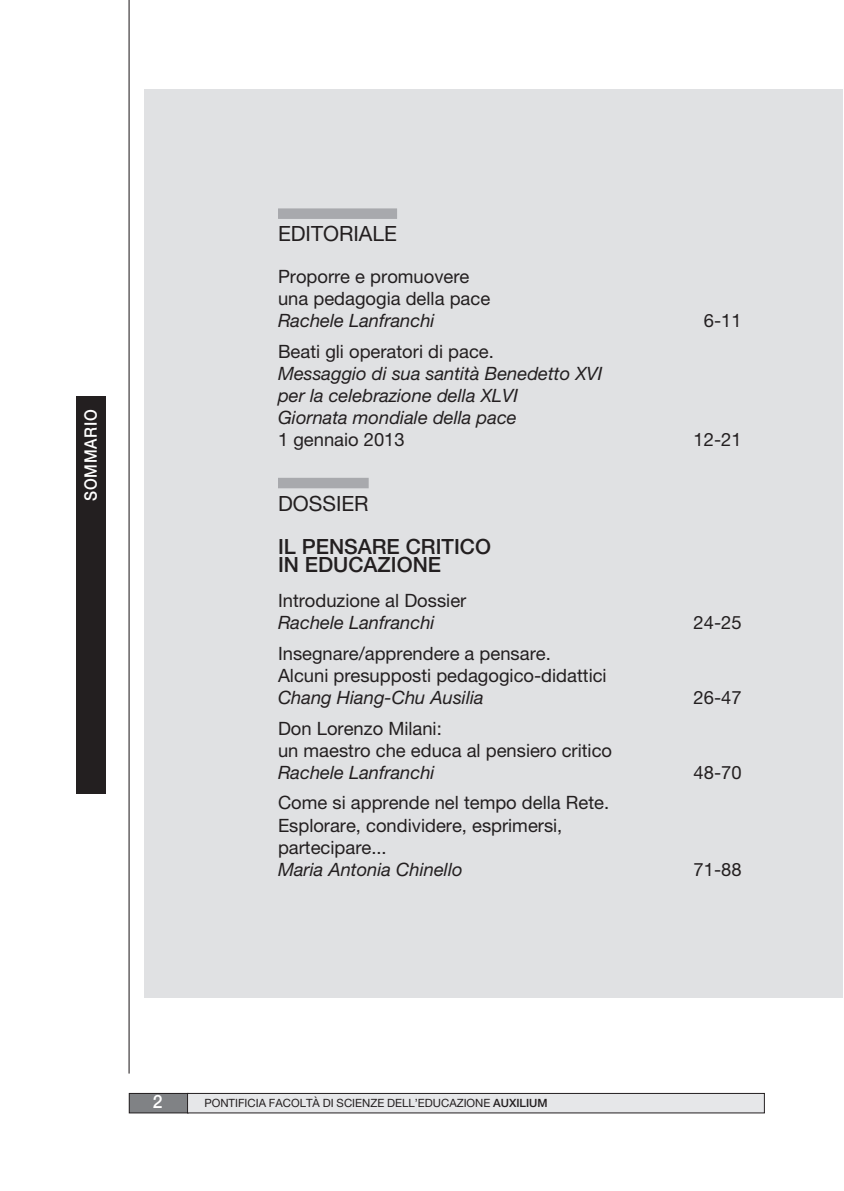
<style>
.page{position:relative;width:844px;height:1191px;background:#fff}
.page>*{position:absolute;margin:0;border:0;box-sizing:border-box;transform-origin:0 0}
.t1{font:500 21px/43.2px "Helvetica Neue LT Pro";color:#231f20}
.t2{font:21px "Helvetica Neue LT Pro";color:#231f20}
.t3{font:18.38px/22.2px "Helvetica Neue LT Pro";color:#231f20}
.t4{font:italic 18.38px/22.2px "Helvetica Neue LT Pro";color:#231f20}
.t5{font:500 18.38px "Helvetica Neue LT Pro";color:#fff;scale:.95 1}
.t6{font:500 17.15px "Helvetica Neue LT Pro";letter-spacing:.05em;color:#fff;scale:.9 1}
.t7{font:11.38px "Helvetica Neue LT Pro";color:#231f20}
.s1{font-style:italic}
.s2{font-style:normal}
.s3{font-weight:400}
.s4{font-weight:500}
</style>
<div class="page">
<div style="left:144px;top:89px;width:698px;height:908px;background:#e0e1e3"></div>
<div style="left:278px;top:208px;width:119px;height:11px;background:#a8a9ad"></div>
<div style="left:278px;top:478px;width:90px;height:10px;background:#a8a9ad"></div>
<div style="left:129px;top:1093px;width:59px;height:20px;background:#808285"></div>
<div style="left:129px;top:1093px;width:59px;height:20px;border:1px solid #231f20"></div>
<div style="left:187px;top:1093px;width:577px;height:20px;background:#e6e7e9"></div>
<div style="left:187px;top:1093px;width:577px;height:20px;border:1px solid #231f20"></div>
<div style="left:76px;top:397px;width:30px;height:397px;background:#231f20"></div>
<hr style="left:128px;top:0;width:2px;height:1073px;background:#231f20">
<p class="t6" style="left:84px;top:501px;width:103px;rotate:-90deg">SOMMARIO</p>
<p class="t2" style="left:278px;top:226px;width:121px">EDITORIALE</p>
<p class="t3" style="left:278px;top:267px;width:214px">Proporre e promuovere una pedagogia della pace<br><span class="s1">Rachele Lanfranchi</span></p>
<p class="t4" style="left:278px;top:342px;width:326px"><span class="s2">Beati gli operatori di pace.<br></span>Messaggio di sua santità Benedetto XVI per la celebrazione della XLVI<br>Giornata mondiale della pace<br><span class="s2">1 gennaio 2013</span></p>
<p class="t1" style="left:278px;top:483px;width:214px"><span class="s3">DOSSIER<br></span>IL PENSARE CRITICO</p>
<p class="t1" style="left:278px;top:544px;width:164px">IN EDUCAZIONE</p>
<p class="t3" style="left:278px;top:591px;width:190px">Introduzione al Dossier<br><span class="s1">Rachele Lanfranchi</span></p>
<p class="t3" style="left:278px;top:643px;width:330px">Insegnare/apprendere a pensare.<br>Alcuni presupposti pedagogico-didattici<br><span class="s1">Chang Hiang-Chu Ausilia</span></p>
<p class="t3" style="left:278px;top:718px;width:335px">Don Lorenzo Milani:<br>un maestro che educa al pensiero critico<br><span class="s1">Rachele Lanfranchi</span></p>
<p class="t3" style="left:278px;top:793px;width:332px">Come si apprende nel tempo della Rete.<br>Esplorare, condividere, esprimersi, partecipare...<br><span class="s1">Maria Antonia Chinello</span></p>
<p class="t3" style="left:703px;top:311px;width:39px">6-11</p>
<p class="t3" style="left:693px;top:430px;width:50px">12-21</p>
<p class="t3" style="left:693px;top:613px;width:50px">24-25</p>
<p class="t3" style="left:693px;top:688px;width:50px">26-47</p>
<p class="t3" style="left:693px;top:763px;width:50px">48-70</p>
<p class="t3" style="left:693px;top:860px;width:50px">71-88</p>
<p class="t5" style="left:153px;top:1095px;width:12px">2</p>
<p class="t7" style="left:204px;top:1098px;width:344px">PONTIFICIA FACOLTÀ DI SCIENZE DELL’EDUCAZIONE <span class="s4">AUXILIUM</span></p>
</div>
